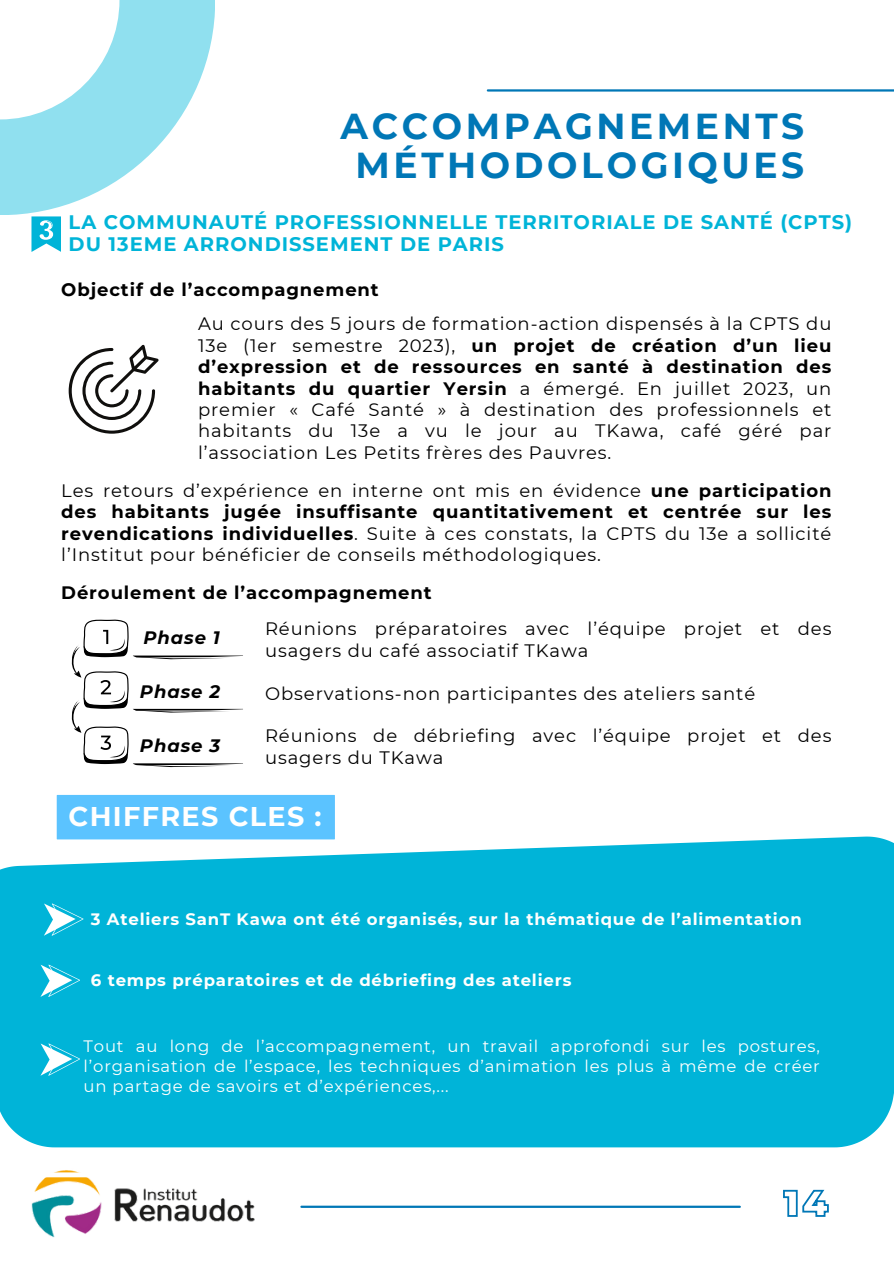
<style>
.page{position:relative;width:894px;height:1264px;background:#fff}
.page>*{position:absolute;margin:0;border:0;box-sizing:border-box;transform-origin:0 0}
.t1{font:700 36px/39.3px "Montserrat";letter-spacing:.1em;color:#0077b6;text-align:center}
.t2{font:700 27px "Montserrat";letter-spacing:.05em;color:#fffffe}
.t3{font:700 19.5px/22.5px "Montserrat";letter-spacing:.05em;color:#00b4d8}
.t4{font:18px/21.3px "Montserrat";letter-spacing:.05em;color:#000;text-align:justify}
.t5{font:700 18px "Montserrat";letter-spacing:.05em;color:#000}
.t6{font:italic 700 18px "Montserrat";letter-spacing:.05em;color:#000}
.t7{font:16.5px/20.2px "Montserrat";letter-spacing:.05em;color:#fffffe;text-align:justify}
.t8{font:700 16.5px "Montserrat";letter-spacing:.05em;color:#fffffe}
.s1{font-weight:700}
</style>
<div class="page">
<hr style="left:301px;top:1205px;width:438px;height:2px;background:#0077b6">
<svg style="left:0;top:0;width:215px;height:215px;fill:#90e0ef"></svg>
<hr style="left:487px;top:89px;width:406px;height:3px;background:#0077b6">
<img style="left:31px;top:1177px;width:224px;height:60px">
<svg style="left:69px;top:345px;width:90px;height:88px"></svg>
<svg style="left:71px;top:619px;width:172px;height:148px"></svg>
<svg style="left:783px;top:1189px;width:46px;height:28px"></svg>
<div style="left:57px;top:795px;width:278px;height:41px;background:#5bc3ff"></div>
<svg style="left:31px;top:216px;width:30px;height:36px"></svg>
<div style="left:0;top:836px;width:893px;height:311px;background:#00b4d8"></div>
<svg style="left:44px;top:903px;width:39px;height:32px"></svg>
<svg style="left:40px;top:964px;width:40px;height:32px"></svg>
<svg style="left:40px;top:1043px;width:40px;height:32px"></svg>
<h3 class="t1" style="left:340px;top:106px;width:465px">ACCOMPAGNEMENTS<br>MÉTHODOLOGIQUES</h3>
<p class="t3" style="left:69px;top:210px;width:785px">LA COMMUNAUTÉ PROFESSIONNELLE TERRITORIALE DE SANTÉ (CPTS)<br>DU 13EME ARRONDISSEMENT DE PARIS</p>
<h4 class="t5" style="left:61px;top:279px;width:319px">Objectif de l’accompagnement</h4>
<p class="t4" style="left:198px;top:313px;width:634px">Au cours des 5 jours de formation-action dispensés à la CPTS du 13e (1er semestre 2023), <span class="s1">un projet de création d’un lieu d’expression et de ressources en santé à destination des habitants du quartier Yersin</span> a émergé. En juillet 2023, un premier « Café Santé » à destination des professionnels et habitants du 13e a vu le jour au TKawa, café géré par l’association Les Petits frères des Pauvres.</p>
<h4 class="t4" style="left:61px;top:480px;width:771px">Les retours d’expérience en interne ont mis en évidence <span class="s1">une participation des habitants jugée insuffisante quantitativement et centrée sur les revendications individuelles</span>. Suite à ces constats, la CPTS du 13e a sollicité l’Institut pour bénéficier de conseils méthodologiques.</h4>
<p class="t5" style="left:61px;top:582px;width:372px">Déroulement de l’accompagnement</p>
<h4 class="t6" style="left:143px;top:626px;width:78px">Phase 1</h4>
<h5 class="t6" style="left:140px;top:680px;width:82px">Phase 2</h5>
<h5 class="t6" style="left:140px;top:734px;width:82px">Phase 3</h5>
<h5 class="t4" style="left:265px;top:618px;width:567px">Réunions préparatoires avec l’équipe projet et des usagers du café associatif TKawa</h5>
<h5 class="t4" style="left:265px;top:682px;width:491px">Observations-non participantes des ateliers santé</h5>
<h4 class="t4" style="left:265px;top:725px;width:567px">Réunions de débriefing avec l’équipe projet et des usagers du TKawa</h4>
<h4 class="t2" style="left:69px;top:799px;width:254px">CHIFFRES CLES :</h4>
<h5 class="t8" style="left:91px;top:908px;width:712px">3 Ateliers SanT Kawa ont été organisés, sur la thématique de l’alimentation</h5>
<h2 class="t8" style="left:91px;top:969px;width:482px">6 temps préparatoires et de débriefing des ateliers</h2>
<p class="t7" style="left:84px;top:1035px;width:737px">Tout au long de l’accompagnement, un travail approfondi sur les postures, l’organisation de l’espace, les techniques d’animation les plus à même de créer un partage de savoirs et d’expériences,...</p>
</div>
